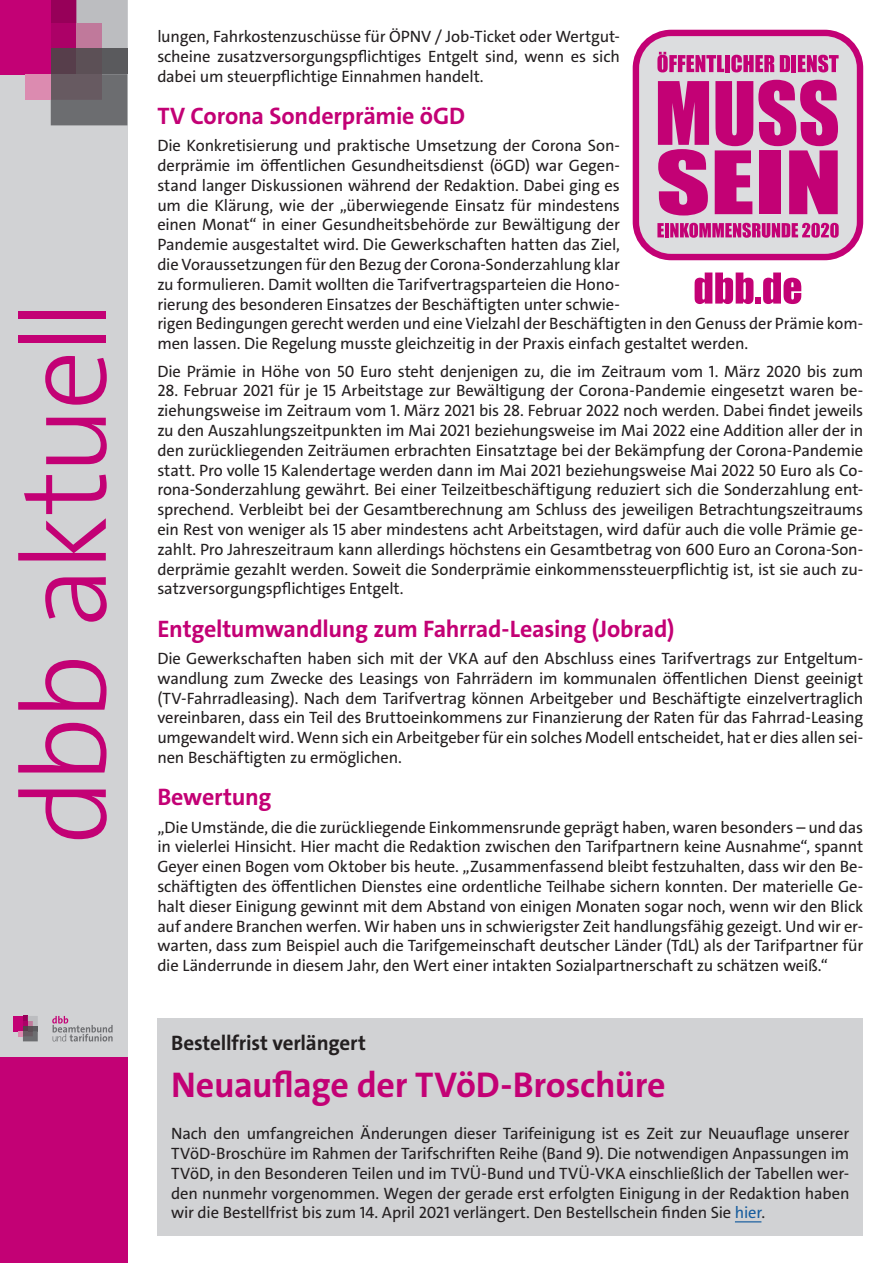
<style>
.page{position:relative;width:893px;height:1263px;background:#fff}
.page>*{position:absolute;margin:0;border:0;box-sizing:border-box;transform-origin:0 0}
.t1{font:300 120px "The Sans C4 s";letter-spacing:-.04em;color:#c30175}
.Zwischenüberschrift{font:700 36px "The Sans C4 s";letter-spacing:-.01em;color:#c30175}
.Fliesstext{font:700 24px "The Sans C4 s";letter-spacing:-.01em;color:#c30175}
.Fliesstext-2{font:700 21px "The Sans C4 s";letter-spacing:-.01em;color:#231f20}
.Fliesstext-3{font:16.5px/19.8px "The Sans C4 s";letter-spacing:-.01em;color:#231f20;text-align:justify}
.s1{color:#175d9e}
</style>
<div class="page">
<div style="left:0;top:0;width:127px;height:1263px;background:#d1d2d4"></div>
<div style="left:0;top:0;width:51px;height:74px;background:#c30175"></div>
<div style="left:51px;top:0;width:25px;height:23px;background:#970059"></div>
<div style="left:51px;top:23px;width:25px;height:26px;background:#ac0167"></div>
<div style="left:51px;top:49px;width:25px;height:25px;background:#573e4b"></div>
<svg style="left:76px;top:0;width:51px;height:49px;background:#baa8b3"></svg>
<div style="left:76px;top:49px;width:26px;height:25px;background:#5c5056"></div>
<div style="left:102px;top:49px;width:25px;height:25px;background:#5a5a5d"></div>
<svg style="left:51px;top:74px;width:76px;height:51px;background:#6a666b"></svg>
<div style="left:25px;top:74px;width:26px;height:26px;background:#dc8bb0"></div>
<div style="left:0;top:1057px;width:127px;height:206px;background:#c30175"></div>
<svg style="left:52px;top:1016px;width:61px;height:25px"></svg>
<div style="left:13px;top:1016px;width:10px;height:15px;background:#c30175"></div>
<svg style="left:18px;top:1016px;width:20px;height:25px"></svg>
<div style="left:157px;top:1018px;width:706px;height:218px;background:#d1d2d4"></div>
<svg style="left:735px;top:1221px;width:26px;height:1px"></svg>
<svg style="left:633px;top:30px;width:230px;height:230px;background:#d8aec9"></svg>
<svg style="left:695px;top:272px;width:58px;height:32px"></svg>
<div style="left:755px;top:297px;width:6px;height:7px;background:#c30175"></div>
<svg style="left:763px;top:272px;width:38px;height:32px"></svg>
<svg style="left:658px;top:81px;width:51px;height:134px;background:#c8338d"></svg>
<svg style="left:715px;top:80px;width:123px;height:134px;background:#ca3f93"></svg>
<svg style="left:657px;top:52px;width:67px;height:20px"></svg>
<div style="left:725px;top:55px;width:5px;height:17px;background:#c30175"></div>
<svg style="left:731px;top:55px;width:43px;height:17px"></svg>
<svg style="left:780px;top:55px;width:10px;height:17px"></svg>
<hr style="left:792px;top:55px;width:4px;height:17px;background:#c30175">
<svg style="left:798px;top:55px;width:41px;height:17px"></svg>
<svg style="left:657px;top:223px;width:7px;height:14px"></svg>
<hr style="left:665px;top:223px;width:4px;height:14px;background:#c30175">
<svg style="left:670px;top:223px;width:169px;height:15px;background:#ca4596"></svg>
<h1 class="t1" style="left:-12px;top:845px;width:547px;rotate:-90deg">dbb aktuell</h1>
<p class="Fliesstext-3" style="left:157px;top:27px;width:464px">lungen, Fahrkostenzuschüsse für ÖPNV / Job-Ticket oder Wertgut&shy;scheine zusatzversorgungspflichtiges Entgelt sind, wenn es sich dabei um steuerpflichtige Einnahmen handelt.</p>
<p class="Fliesstext" style="left:157px;top:100px;width:309px">TV Corona Sonderprämie öGD</p>
<p class="Fliesstext-3" style="left:157px;top:136px;width:707px;text-align:left">Die Konkretisierung und praktische Umsetzung der Corona Son-<br>derprämie im öffentlichen Gesundheitsdienst (öGD) war Gegen-<br>stand langer Diskussionen während der Redaktion. Dabei ging es<br>um die Klärung, wie der „überwiegende Einsatz für mindestens<br>einen Monat“ in einer Gesundheitsbehörde zur Bewältigung der<br>Pandemie ausgestaltet wird. Die Gewerkschaften hatten das Ziel,<br>die Voraussetzungen für den Bezug der Corona-Sonderzahlung klar<br>zu formulieren. Damit wollten die Tarifvertragsparteien die Hono-<br>rierung des besonderen Einsatzes der Beschäftigten unter schwie-<br>rigen Bedingungen gerecht werden und eine Vielzahl der Beschäftigten in den Genuss der Prämie kom&shy;men lassen. Die Regelung musste gleichzeitig in der Praxis einfach gestaltet werden.</p>
<p class="Fliesstext-3" style="left:157px;top:361px;width:707px">Die Prämie in Höhe von 50 Euro steht denjenigen zu, die im Zeitraum vom 1. März 2020 bis zum</p>
<p class="Fliesstext-3" style="left:157px;top:381px;width:707px">28. Februar 2021 für je 15 Arbeitstage zur Bewältigung der Corona-Pandemie eingesetzt waren be&shy;ziehungsweise im Zeitraum vom 1. März 2021 bis 28. Februar 2022 noch werden. Dabei findet jeweils zu den Auszahlungszeitpunkten im Mai 2021 beziehungsweise im Mai 2022 eine Addition aller der in den zurückliegenden Zeiträumen erbrachten Einsatztage bei der Bekämpfung der Corona-Pandemie statt. Pro volle 15 Kalendertage werden dann im Mai 2021 beziehungsweise Mai 2022 50 Euro als Co&shy;rona-Sonderzahlung gewährt. Bei einer Teilzeitbeschäftigung reduziert sich die Sonderzahlung ent&shy;sprechend. Verbleibt bei der Gesamtberechnung am Schluss des jeweiligen Betrachtungszeitraums ein Rest von weniger als 15 aber mindestens acht Arbeitstagen, wird dafür auch die volle Prämie ge&shy;zahlt. Pro Jahreszeitraum kann allerdings höchstens ein Gesamtbetrag von 600 Euro an Corona-Son&shy;derprämie gezahlt werden. Soweit die Sonderprämie einkommenssteuerpflichtig ist, ist sie auch zu&shy;satzversorgungspflichtiges Entgelt.</p>
<p class="Fliesstext" style="left:157px;top:613px;width:519px">Entgeltumwandlung zum Fahrrad-Leasing (Jobrad)</p>
<p class="Fliesstext-3" style="left:157px;top:649px;width:707px">Die Gewerkschaften haben sich mit der VKA auf den Abschluss eines Tarifvertrags zur Entgeltum&shy;wandlung zum Zwecke des Leasings von Fahrrädern im kommunalen öffentlichen Dienst geeinigt (TV-Fahrradleasing). Nach dem Tarifvertrag können Arbeitgeber und Beschäftigte einzelvertraglich vereinbaren, dass ein Teil des Bruttoeinkommens zur Finanzierung der Raten für das Fahrrad-Leasing umgewandelt wird. Wenn sich ein Arbeitgeber für ein solches Modell entscheidet, hat er dies allen sei&shy;nen Beschäftigten zu ermöglichen.</p>
<p class="Fliesstext" style="left:157px;top:782px;width:116px">Bewertung</p>
<p class="Fliesstext-3" style="left:157px;top:817px;width:707px">„Die Umstände, die die zurückliegende Einkommensrunde geprägt haben, waren besonders – und das in vielerlei Hinsicht. Hier macht die Redaktion zwischen den Tarifpartnern keine Ausnahme“, spannt Geyer einen Bogen vom Oktober bis heute. „Zusammenfassend bleibt festzuhalten, dass wir den Be&shy;schäftigten des öffentlichen Dienstes eine ordentliche Teilhabe sichern konnten. Der materielle Ge&shy;halt dieser Einigung gewinnt mit dem Abstand von einigen Monaten sogar noch, wenn wir den Blick auf andere Branchen werfen. Wir haben uns in schwierigster Zeit handlungsfähig gezeigt. Und wir er&shy;warten, dass zum Beispiel auch die Tarifgemeinschaft deutscher Länder (TdL) als der Tarifpartner für die Länderrunde in diesem Jahr, den Wert einer intakten Sozialpartnerschaft zu schätzen weiß.“</p>
<p class="Fliesstext-2" style="left:171px;top:1029px;width:196px">Bestellfrist verlängert</p>
<p class="Zwischenüberschrift" style="left:171px;top:1062px;width:496px">Neuauflage der TVöD-Broschüre</p>
<p class="Fliesstext-3" style="left:171px;top:1124px;width:680px">Nach den umfangreichen Änderungen dieser Tarifeinigung ist es Zeit zur Neuauflage unserer TVöD-Broschüre im Rahmen der Tarifschriften Reihe (Band 9). Die notwendigen Anpassungen im TVöD, in den Besonderen Teilen und im TVÜ-Bund und TVÜ-VKA einschließlich der Tabellen wer&shy;den nunmehr vorgenommen. Wegen der gerade erst erfolgten Einigung in der Redaktion haben wir die Bestellfrist bis zum 14. April 2021 verlängert. Den Bestellschein finden Sie <span class="s1">hier</span>.</p>
</div>
